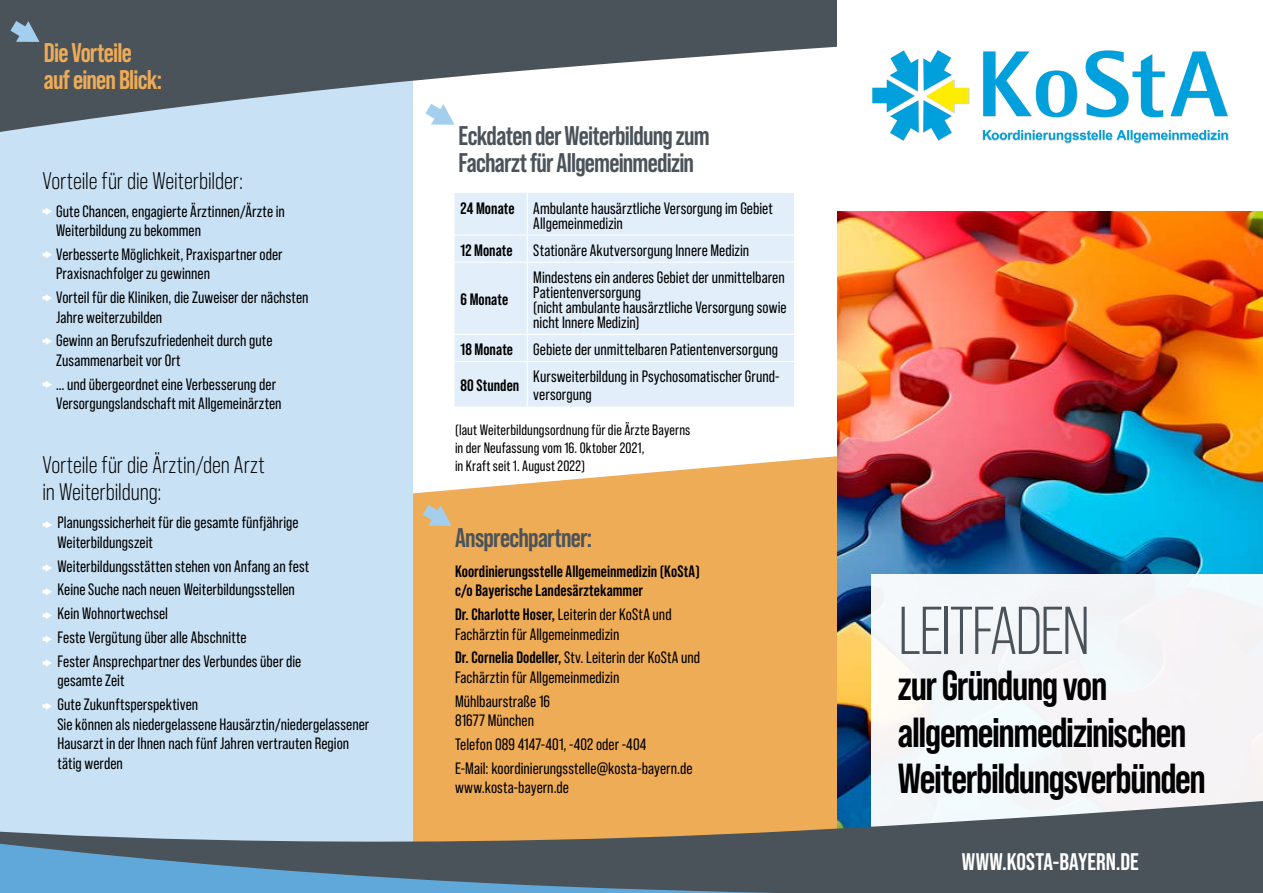
<style>
.page{position:relative;width:1263px;height:893px;background:#fff}
.page>*{position:absolute;margin:0;border:0;box-sizing:border-box;transform-origin:0 0}
.t1{font:67.5px "Bebas Neue Pro";letter-spacing:-.03em;color:#4b535a}
.t2{font:700 42px/46.5px "Bebas Neue Pro";letter-spacing:-.03em;color:#000}
.t3{font:700 27px/27px "Bebas Neue Pro";letter-spacing:-.03em;color:#4b535a}
.t4{font:700 27px/27px "Bebas Neue Pro";letter-spacing:-.03em;color:#efac57}
.t5{font:24px/27px "Bebas Neue Pro";letter-spacing:-.005em;color:#000}
.t6{font:700 24px "Bebas Neue Pro";letter-spacing:.005em;color:#fff}
.t7{font:16.5px/19.5px "Bebas Neue Pro";letter-spacing:.005em;color:#000}
.t8{font:700 16.5px/19.5px "Bebas Neue Pro";color:#000}
.t9{font:15px/18px "Bebas Neue Pro";letter-spacing:.01em;color:#000}
.s1{font-weight:700}
</style>
<div class="page">
<svg style="left:412px;top:419px;width:426px;height:352px;fill:#efac57"></svg>
<div style="left:0;top:0;width:412px;height:893px;background:#c9e1f5"></div>
<div style="left:455px;top:193px;width:339px;height:214px;background:#e2eef9"></div>
<hr style="left:527px;top:193px;width:1px;height:41px;background:#fff">
<hr style="left:455px;top:234px;width:72px;height:2px;background:#fff">
<hr style="left:527px;top:234px;width:267px;height:2px;background:#fff">
<svg style="left:527px;top:236px;width:1px;height:26px"></svg>
<hr style="left:455px;top:262px;width:72px;height:1px;background:#fff">
<hr style="left:527px;top:262px;width:267px;height:1px;background:#fff">
<hr style="left:527px;top:263px;width:1px;height:71px;background:#fff">
<hr style="left:455px;top:334px;width:72px;height:1px;background:#fff">
<hr style="left:527px;top:334px;width:267px;height:1px;background:#fff">
<svg style="left:527px;top:335px;width:1px;height:26px"></svg>
<hr style="left:527px;top:362px;width:1px;height:45px;background:#fff">
<hr style="left:455px;top:361px;width:72px;height:1px;background:#fff">
<hr style="left:527px;top:361px;width:267px;height:1px;background:#fff">
<img style="left:838px;top:211px;width:425px;height:560px">
<svg style="left:43px;top:208px;width:9px;height:7px"></svg>
<svg style="left:43px;top:251px;width:9px;height:7px"></svg>
<svg style="left:43px;top:294px;width:9px;height:8px"></svg>
<svg style="left:43px;top:338px;width:9px;height:7px"></svg>
<svg style="left:43px;top:381px;width:9px;height:7px"></svg>
<svg style="left:43px;top:521px;width:9px;height:7px"></svg>
<svg style="left:43px;top:564px;width:9px;height:8px"></svg>
<svg style="left:43px;top:588px;width:9px;height:7px"></svg>
<svg style="left:43px;top:612px;width:9px;height:7px"></svg>
<svg style="left:43px;top:636px;width:9px;height:7px"></svg>
<svg style="left:43px;top:659px;width:9px;height:8px"></svg>
<svg style="left:43px;top:703px;width:9px;height:7px"></svg>
<div style="left:872px;top:574px;width:391px;height:263px;background:#f4f4f7"></div>
<svg style="left:0;top:0;width:837px;height:182px"></svg>
<svg style="left:412px;top:771px;width:851px;height:51px;fill:#efac57"></svg>
<div style="left:926px;top:79px;width:44px;height:35px;background:#878686;opacity:.4"></div>
<svg style="left:872px;top:50px;width:96px;height:91px"></svg>
<div style="left:983px;top:50px;width:246px;height:68px;background:#878686;opacity:.4"></div>
<svg style="left:983px;top:51px;width:245px;height:66px"></svg>
<svg style="left:983px;top:130px;width:245px;height:13px"></svg>
<svg style="left:0;top:822px;width:1263px;height:71px;background:#63727a"></svg>
<svg style="left:10px;top:21px;width:30px;height:21px"></svg>
<svg style="left:425px;top:104px;width:30px;height:21px"></svg>
<svg style="left:423px;top:505px;width:29px;height:21px"></svg>
<h3 class="t4" style="left:44px;top:39px;width:120px">Die Vorteile auf einen Blick:</h3>
<h3 class="t5" style="left:43px;top:167px;width:202px">Vorteile für die Weiterbilder:</h3>
<p class="t7" style="left:56px;top:201px;width:230px">Gute Chancen, engagierte Ärztinnen/Ärzte in<br>Weiterbildung zu bekommen</p>
<p class="t7" style="left:56px;top:244px;width:228px">Verbesserte Möglichkeit, Praxispartner oder<br>Praxisnachfolger zu gewinnen</p>
<p class="t7" style="left:56px;top:288px;width:254px">Vorteil für die Kliniken, die Zuweiser der nächsten<br>Jahre weiterzubilden</p>
<p class="t7" style="left:56px;top:331px;width:218px">Gewinn an Berufszufriedenheit durch gute<br>Zusammenarbeit vor Ort</p>
<p class="t7" style="left:56px;top:374px;width:227px">… und übergeordnet eine Verbesserung der<br>Versorgungslandschaft mit Allgemeinärzten</p>
<h3 class="t5" style="left:43px;top:452px;width:223px">Vorteile für die Ärztin/den Arzt in Weiterbildung:</h3>
<p class="t7" style="left:57px;top:513px;width:243px">Planungssicherheit für die gesamte fünfjährige<br>Weiterbildungszeit</p>
<p class="t7" style="left:57px;top:554px;width:253px;line-height:23.7px">Weiterbildungsstätten stehen von Anfang an fest Keine Suche nach neuen Weiterbildungsstellen Kein Wohnortwechsel<br>Feste Vergütung über alle Abschnitte<br>Fester Ansprechpartner des Verbundes über die</p>
<p class="t7" style="left:57px;top:669px;width:142px;line-height:23.7px">gesamte Zeit<br>Gute Zukunftsperspektiven</p>
<p class="t7" style="left:57px;top:714px;width:313px">Sie können als niedergelassene Hausärztin/niedergelassener<br>Hausarzt in der Ihnen nach fünf Jahren vertrauten Region tätig werden</p>
<h3 class="t3" style="left:459px;top:122px;width:252px">Eckdaten der Weiterbildung zum<br>Facharzt für Allgemeinmedizin</h3>
<p class="t7" style="left:533px;top:200px;width:241px;line-height:15px;text-indent:-73px"><span class="s1">24 Monate</span> Ambulante hausärztliche Versorgung im Gebiet<br>Allgemeinmedizin</p>
<p class="t7" style="left:461px;top:240px;width:290px"><span class="s1">12 Monate</span> Stationäre Akutversorgung Innere Medizin</p>
<p class="t8" style="left:461px;top:290px;width:49px">6 Monate</p>
<p class="t7" style="left:533px;top:270px;width:255px;line-height:15px">Mindestens ein anderes Gebiet der unmittelbaren Patientenversorgung<br>(nicht ambulante hausärztliche Versorgung sowie nicht Innere Medizin)</p>
<p class="t7" style="left:461px;top:331px;width:319px;line-height:36.2px"><span class="s1">18 Monate</span> Gebiete der unmittelbaren Patientenversorgung<br><span class="s1">80 Stunden</span></p>
<p class="t7" style="left:533px;top:367px;width:248px;line-height:18px">Kursweiterbildung in Psychosomatischer Grund&shy;versorgung</p>
<p class="t9" style="left:455px;top:420px;width:237px">(laut Weiterbildungsordnung für die Ärzte Bayerns in der Neufassung vom 16. Oktober 2021,<br>in Kraft seit 1. August 2022)</p>
<h3 class="t3" style="left:455px;top:524px;width:139px">Ansprechpartner:</h3>
<p class="t8" style="left:455px;top:561px;width:246px">Koordinierungsstelle Allgemeinmedizin (KoStA) c/o Bayerische Landesärztekammer</p>
<p class="t7" style="left:455px;top:605px;width:218px"><span class="s1">Dr. Charlotte Hoser,</span> Leiterin der KoStA und<br>Fachärztin für Allgemeinmedizin</p>
<p class="t7" style="left:455px;top:648px;width:247px"><span class="s1">Dr. Cornelia Dodeller,</span> Stv. Leiterin der KoStA und<br>Fachärztin für Allgemeinmedizin</p>
<p class="t7" style="left:455px;top:691px;width:97px">Mühlbaurstraße 16<br>81677 München</p>
<p class="t7" style="left:455px;top:732px;width:239px;line-height:23.7px">Telefon 089 4147-401, -402 oder -404<br>E-Mail: koordinierungsstelle@kosta-bayern.de</p>
<p class="t7" style="left:455px;top:778px;width:116px">www.kosta-bayern.de</p>
<h1 class="t1" style="left:898px;top:593px;width:194px">LEITFADEN</h1>
<h2 class="t2" style="left:898px;top:662px;width:309px">zur Gründung von allgemeinmedizinischen<br>Weiterbildungsverbünden</h2>
<h3 class="t6" style="left:962px;top:848px;width:178px">WWW.KOSTA-BAYERN.DE</h3>
</div>
